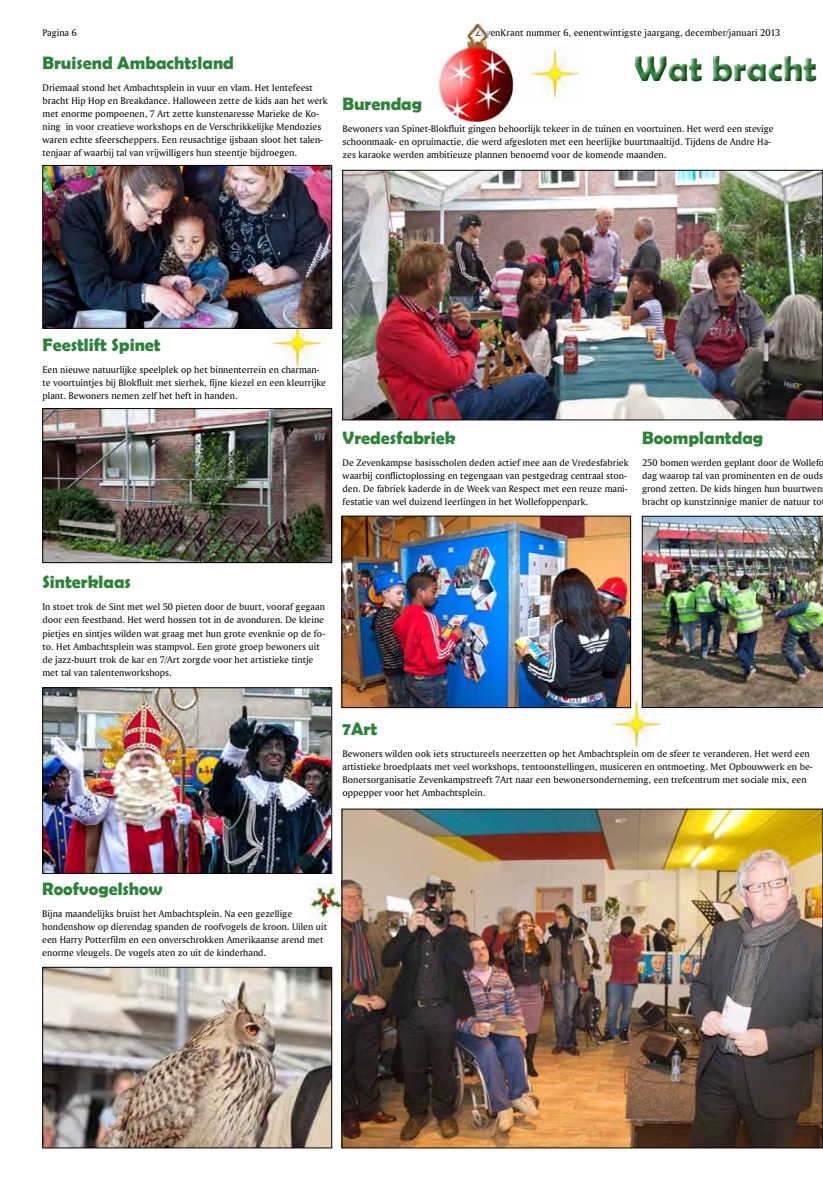
<style>
.page{position:relative;width:823px;height:1191px;background:#fff}
.page>*{position:absolute;margin:0;border:0;box-sizing:border-box;transform-origin:0 0}
.t1{font:700 36px "Berlin Sans FB Demi";color:#2a8336}
.t2{font:700 18px "Berlin Sans FB Demi";color:#2a8336}
.t3{font:10px/13px "Amerigo BT Roman A";color:#000}
</style>
<div class="page">
<img style="left:268px;top:328px;width:57px;height:44px">
<img style="left:607px;top:696px;width:57px;height:54px">
<svg style="left:637px;top:56px;width:180px;height:26px"></svg>
<img style="left:343px;top:811px;width:477px;height:335px">
<div style="left:341px;top:809px;width:481px;height:339px;border:1px solid #000"></div>
<img style="left:45px;top:969px;width:284px;height:177px">
<div style="left:43px;top:967px;width:288px;height:181px;border:1px solid #000"></div>
<img style="left:45px;top:689px;width:284px;height:182px">
<div style="left:43px;top:687px;width:288px;height:186px;border:1px solid #000"></div>
<img style="left:45px;top:410px;width:284px;height:151px">
<div style="left:43px;top:408px;width:288px;height:155px;border:1px solid #000"></div>
<img style="left:45px;top:167px;width:284px;height:159px">
<div style="left:43px;top:165px;width:288px;height:163px;border:1px solid #000"></div>
<img style="left:344px;top:172px;width:476px;height:246px">
<div style="left:342px;top:170px;width:480px;height:250px;border:1px solid #000"></div>
<img style="left:343px;top:518px;width:285px;height:188px">
<div style="left:341px;top:516px;width:289px;height:192px;border:1px solid #000"></div>
<img style="left:641px;top:516px;width:181px;height:191px">
<img style="left:438px;top:23px;width:76px;height:98px">
<img style="left:310px;top:883px;width:30px;height:38px">
<img style="left:529px;top:49px;width:52px;height:51px">
<p class="t3" style="left:43px;top:26px;width:36px">Pagina 6</p>
<p class="t3" style="left:475px;top:26px;width:306px">ZevenKrant nummer 6, eenentwintigste jaargang, december/januari 2013</p>
<h1 class="t1" style="left:633px;top:48px;width:184px">Wat bracht</h1>
<h2 class="t2" style="left:43px;top:52px;width:193px">Bruisend Ambachtsland</h2>
<p class="t3" style="left:43px;top:81px;width:286px">Driemaal stond het Ambachtsplein in vuur en vlam. Het lentefeest bracht Hip Hop en Breakdance. Halloween zette de kids aan het werk met enorme pompoenen, 7 Art zette kunstenaresse Marieke de Ko&shy;ning in voor creatieve workshops en de Verschrikkelijke Mendozies waren echte sfeerscheppers. Een reusachtige ijsbaan sloot het talen&shy;tenjaar af waarbij tal van vrijwilligers hun steentje bijdroegen.</p>
<h2 class="t2" style="left:342px;top:93px;width:81px">Burendag</h2>
<p class="t3" style="left:342px;top:122px;width:432px">Bewoners van Spinet-Blokfluit gingen behoorlijk tekeer in de tuinen en voortuinen. Het werd een stevige schoonmaak- en opruimactie, die werd afgesloten met een heerlijke buurtmaaltijd. Tijdens de Andre Ha&shy;zes karaoke werden ambitieuze plannen benoemd voor de komende maanden.</p>
<h2 class="t2" style="left:43px;top:335px;width:120px">Feestlift Spinet</h2>
<p class="t3" style="left:43px;top:363px;width:285px">Een nieuwe natuurlijke speelplek op het binnenterrein en charman&shy;te voortuintjes bij Blokfluit met sierhek, fijne kiezel en een kleurrijke plant. Bewoners nemen zelf het heft in handen.</p>
<h2 class="t2" style="left:342px;top:428px;width:114px">Vredesfabriek</h2>
<p class="t3" style="left:342px;top:456px;width:287px">De Zevenkampse basisscholen deden actief mee aan de Vredesfabriek waarbij conflictoplossing en tegengaan van pestgedrag centraal ston&shy;den. De fabriek kaderde in de Week van Respect met een reuze mani&shy;festatie van wel duizend leerlingen in het Wollefoppenpark.</p>
<h2 class="t2" style="left:641px;top:428px;width:122px">Boomplantdag</h2>
<p class="t3" style="left:641px;top:456px;width:183px">250 bomen werden geplant door de Wollefo dag waarop tal van prominenten en de ouds grond zetten. De kids hingen hun buurtwen bracht op kunstzinnige manier de natuur to</p>
<h2 class="t2" style="left:42px;top:572px;width:90px">Sinterklaas</h2>
<p class="t3" style="left:42px;top:600px;width:284px">In stoet trok de Sint met wel 50 pieten door de buurt, vooraf gegaan door een feestband. Het werd hossen tot in de avonduren. De kleine pietjes en sintjes wilden wat graag met hun grote evenknie op de fo&shy;to. Het Ambachtsplein was stampvol. Een grote groep bewoners uit de jazz-buurt trok de kar en 7/Art zorgde voor het artistieke tintje met tal van talentenworkshops.</p>
<h2 class="t2" style="left:342px;top:718px;width:36px">7Art</h2>
<p class="t3" style="left:342px;top:747px;width:471px">Bewoners wilden ook iets structureels neerzetten op het Ambachtsplein om de sfeer te veranderen. Het werd een artistieke broedplaats met veel workshops, tentoonstellingen, musiceren en ontmoeting. Met Opbouwwerk en be-Bonersorganisatie Zevenkampstreeft 7Art naar een bewonersonderneming, een trefcentrum met sociale mix, een oppepper voor het Ambachtsplein.</p>
<h2 class="t2" style="left:42px;top:878px;width:121px">Roofvogelshow</h2>
<p class="t3" style="left:42px;top:907px;width:286px">Bijna maandelijks bruist het Ambachtsplein. Na een gezellige hondenshow op dierendag spanden de roofvogels de kroon. Uilen uit een Harry Potterfilm en een onverschrokken Amerikaanse arend met enorme vleugels. De vogels aten zo uit de kinderhand.</p>
</div>
